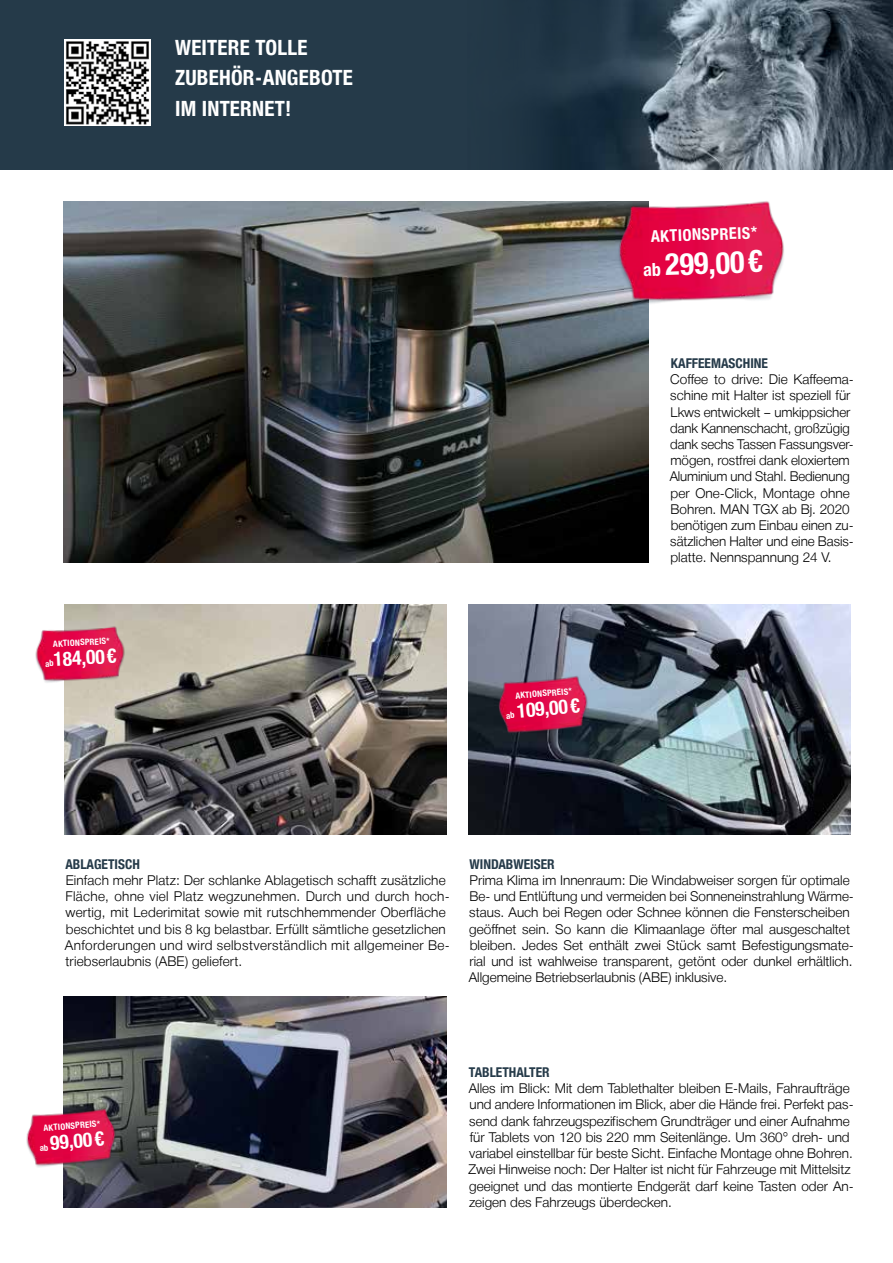
<style>
.page{position:relative;width:893px;height:1263px;background:#253a49}
.page>*{position:absolute;margin:0;border:0;box-sizing:border-box;transform-origin:0 0}
.t1{font:700 30px "Man Global Condensed";color:#fff}
.t2{font:700 21px/30px "Man Global Condensed";letter-spacing:.01em;color:#fff}
.t3{font:700 19.5px "Man Global Condensed";color:#fff}
.t4{font:700 16.2px "Man Global Condensed";color:#fff}
.t5{font:300 13.5px/16.2px "Man Global";color:#000}
.t6{font:700 13.5px "Man Global Condensed";color:#253a49}
.t7{font:700 8.7px "Man Global Condensed";color:#fff}
.s1{font-size:18px}
</style>
<div class="page">
<img style="left:536px;top:0;width:357px;height:170px">
<div style="left:0;top:170px;width:893px;height:1093px;background:#fff"></div>
<img style="left:65px;top:39px;width:85px;height:86px">
<img style="left:64px;top:997px;width:382px;height:210px">
<img style="left:65px;top:605px;width:381px;height:230px">
<img style="left:469px;top:605px;width:381px;height:230px">
<img style="left:64px;top:201px;width:584px;height:361px">
<img style="left:26px;top:1102px;width:95px;height:72px">
<img style="left:35px;top:620px;width:94px;height:69px">
<img style="left:494px;top:669px;width:99px;height:73px">
<img style="left:612px;top:201px;width:172px;height:115px">
<svg style="left:40px;top:1144px;width:8px;height:7px"></svg>
<svg style="left:45px;top:660px;width:9px;height:7px"></svg>
<svg style="left:506px;top:712px;width:9px;height:7px"></svg>
<h2 class="t2" style="left:175px;top:33px;width:179px">WEITERE TOLLE<br>ZUBEHÖR-ANGEBOTE<br>IM INTERNET!</h2>
<p class="t7" style="left:53px;top:639px;width:58px;rotate:-3deg">AKTIONSPREIS*</p>
<h3 class="t3" style="left:53px;top:648px;width:65px;rotate:-3deg">184,00 €</h3>
<p class="t7" style="left:515px;top:691px;width:58px;rotate:-5deg">AKTIONSPREIS*</p>
<h3 class="t3" style="left:516px;top:700px;width:65px;rotate:-5deg">109,00 €</h3>
<p class="t4" style="left:651px;top:227px;width:108px;rotate:-2deg">AKTIONSPREIS*</p>
<h1 class="t1" style="left:643px;top:248px;width:121px;rotate:-2deg"><span class="s1">ab</span> 299,00 €</h1>
<p class="t6" style="left:671px;top:355px;width:99px">KAFFEEMASCHINE</p>
<p class="t5" style="left:670px;top:371px;width:186px">Coffee to drive: Die Kaffeema&shy;schine mit Halter ist speziell für<br>Lkws entwickelt – umkippsicher dank Kannenschacht, großzügig dank sechs Tassen Fassungsver&shy;mögen, rostfrei dank eloxiertem<br>Aluminium und Stahl. Bedienung per One-Click, Montage ohne<br>Bohren. MAN TGX ab Bj. 2020 benötigen zum Einbau einen zu&shy;sätzlichen Halter und eine Basis&shy;platte. Nennspannung 24 V.</p>
<p class="t6" style="left:65px;top:856px;width:76px">ABLAGETISCH</p>
<p class="t5" style="left:65px;top:872px;width:386px">Einfach mehr Platz: Der schlanke Ablagetisch schafft zusätzliche Fläche, ohne viel Platz wegzunehmen. Durch und durch hoch&shy;wertig, mit Lederimitat sowie mit rutschhemmender Oberfläche beschichtet und bis 8 kg belastbar. Erfüllt sämtliche gesetzlichen Anforderungen und wird selbstverständlich mit allgemeiner Be&shy;triebserlaubnis (ABE) geliefert.</p>
<p class="t6" style="left:470px;top:856px;width:87px">WINDABWEISER</p>
<p class="t5" style="left:469px;top:872px;width:387px">Prima Klima im Innenraum: Die Windabweiser sorgen für optimale Be- und Entlüftung und vermeiden bei Sonneneinstrahlung Wärme&shy;staus. Auch bei Regen oder Schnee können die Fensterscheiben geöffnet sein. So kann die Klimaanlage öfter mal ausgeschaltet bleiben. Jedes Set enthält zwei Stück samt Befestigungsmate&shy;rial und ist wahlweise transparent, getönt oder dunkel erhältlich.<br>Allgemeine Betriebserlaubnis (ABE) inklusive.</p>
<p class="t7" style="left:43px;top:1123px;width:58px;rotate:-5deg">AKTIONSPREIS*</p>
<h3 class="t3" style="left:49px;top:1132px;width:55px;rotate:-5deg">99,00 €</h3>
<p class="t6" style="left:469px;top:1064px;width:82px">TABLETHALTER</p>
<p class="t5" style="left:469px;top:1080px;width:387px">Alles im Blick: Mit dem Tablethalter bleiben E-Mails, Fahraufträge und andere Informationen im Blick, aber die Hände frei. Perfekt pas&shy;send dank fahrzeugspezifischem Grundträger und einer Aufnahme für Tablets von 120 bis 220 mm Seitenlänge. Um 360° dreh- und variabel einstellbar für beste Sicht. Einfache Montage ohne Bohren.<br>Zwei Hinweise noch: Der Halter ist nicht für Fahrzeuge mit Mittelsitz geeignet und das montierte Endgerät darf keine Tasten oder An&shy;zeigen des Fahrzeugs überdecken.</p>
</div>
